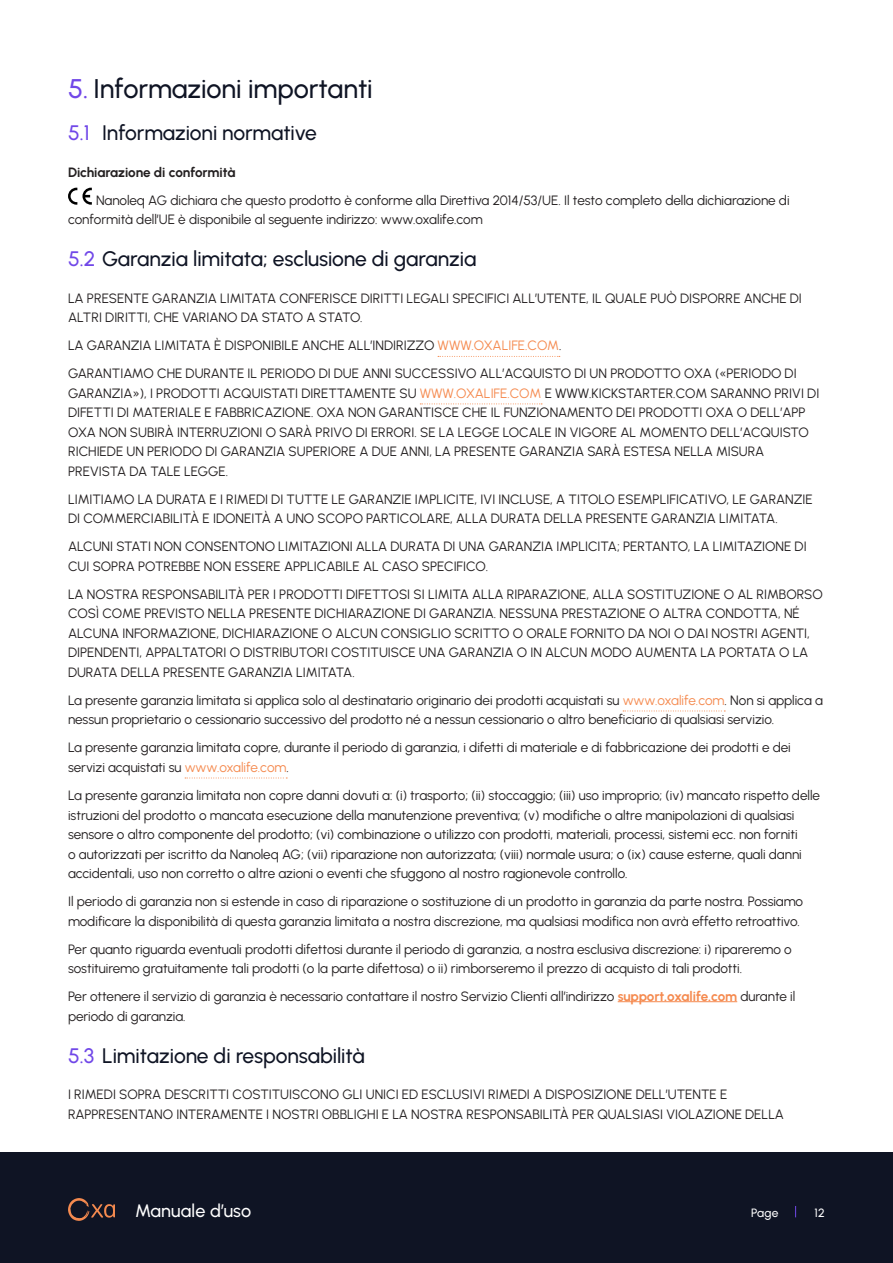
<style>
.page{position:relative;width:893px;height:1263px;background:#fff}
.page>*{position:absolute;margin:0;border:0;box-sizing:border-box;transform-origin:0 0}
.t1{font:500 27px "Urbanist";letter-spacing:-.005em;color:#0f1424}
.t2{font:500 21px "Urbanist";letter-spacing:-.005em;color:#0f1424}
.t3{font:500 18px "Urbanist";letter-spacing:.01em;color:#fff}
._03_Body{font:13.5px/19.5px "Urbanist";letter-spacing:-.005em;color:#231f20}
._03_Body_Bold{font:700 13.5px "Urbanist";letter-spacing:-.01em;color:#231f20}
.t4{font:500 12px "Urbanist";letter-spacing:.015em;color:#fff}
.s1{color:#7148e8}
.s2{color:#f58a4f}
.s3{font-weight:700;color:#f58a4f}
</style>
<div class="page">
<div style="left:0;top:1152px;width:893px;height:111px;background:#0f1424"></div>
<svg style="left:68px;top:1198px;width:47px;height:23px"></svg>
<svg style="left:438px;top:356px;width:122px;height:1px"></svg>
<svg style="left:420px;top:404px;width:122px;height:1px"></svg>
<svg style="left:623px;top:711px;width:102px;height:1px"></svg>
<svg style="left:185px;top:778px;width:102px;height:1px"></svg>
<hr style="left:618px;top:1001px;width:119px;height:1px;background:#f58a4f">
<svg style="left:68px;top:188px;width:24px;height:17px"></svg>
<p class="t1" style="left:68px;top:71px;width:306px"><span class="s1">5.</span> Informazioni importanti</p>
<p class="t2" style="left:68px;top:119px;width:250px"><span class="s1">5.1</span> Informazioni normative</p>
<p class="_03_Body_Bold" style="left:68px;top:163px;width:169px">Dichiarazione di conformità</p>
<p class="_03_Body" style="left:68px;top:190px;width:723px;text-indent:28px">Nanoleq AG dichiara che questo prodotto è conforme alla Direttiva 2014/53/UE. Il testo completo della dichiarazione di conformità dell’UE è disponibile al seguente indirizzo: www.oxalife.com</p>
<p class="t2" style="left:68px;top:245px;width:410px"><span class="s1">5.2</span> Garanzia limitata; esclusione di garanzia</p>
<p class="_03_Body" style="left:68px;top:288px;width:735px">LA PRESENTE GARANZIA LIMITATA CONFERISCE DIRITTI LEGALI SPECIFICI ALL’UTENTE, IL QUALE PUÒ DISPORRE ANCHE DI<br>ALTRI DIRITTI, CHE VARIANO DA STATO A STATO.</p>
<p class="_03_Body" style="left:68px;top:336px;width:495px">LA GARANZIA LIMITATA È DISPONIBILE ANCHE ALL’INDIRIZZO <span class="s2">WWW.OXALIFE.COM</span>.</p>
<p class="_03_Body" style="left:68px;top:364px;width:753px">GARANTIAMO CHE DURANTE IL PERIODO DI DUE ANNI SUCCESSIVO ALL’ACQUISTO DI UN PRODOTTO OXA («PERIODO DI GARANZIA»), I PRODOTTI ACQUISTATI DIRETTAMENTE SU <span class="s2">WWW.OXALIFE.COM</span> E WWW.KICKSTARTER.COM SARANNO PRIVI DI DIFETTI DI MATERIALE E FABBRICAZIONE. OXA NON GARANTISCE CHE IL FUNZIONAMENTO DEI PRODOTTI OXA O DELL’APP OXA NON SUBIRÀ INTERRUZIONI O SARÀ PRIVO DI ERRORI. SE LA LEGGE LOCALE IN VIGORE AL MOMENTO DELL’ACQUISTO RICHIEDE UN PERIODO DI GARANZIA SUPERIORE A DUE ANNI, LA PRESENTE GARANZIA SARÀ ESTESA NELLA MISURA PREVISTA DA TALE LEGGE.</p>
<p class="_03_Body" style="left:68px;top:489px;width:746px">LIMITIAMO LA DURATA E I RIMEDI DI TUTTE LE GARANZIE IMPLICITE, IVI INCLUSE, A TITOLO ESEMPLIFICATIVO, LE GARANZIE<br>DI COMMERCIABILITÀ E IDONEITÀ A UNO SCOPO PARTICOLARE, ALLA DURATA DELLA PRESENTE GARANZIA LIMITATA.</p>
<p class="_03_Body" style="left:68px;top:537px;width:740px">ALCUNI STATI NON CONSENTONO LIMITAZIONI ALLA DURATA DI UNA GARANZIA IMPLICITA; PERTANTO, LA LIMITAZIONE DI<br>CUI SOPRA POTREBBE NON ESSERE APPLICABILE AL CASO SPECIFICO.</p>
<p class="_03_Body" style="left:68px;top:584px;width:756px">LA NOSTRA RESPONSABILITÀ PER I PRODOTTI DIFETTOSI SI LIMITA ALLA RIPARAZIONE, ALLA SOSTITUZIONE O AL RIMBORSO COSÌ COME PREVISTO NELLA PRESENTE DICHIARAZIONE DI GARANZIA. NESSUNA PRESTAZIONE O ALTRA CONDOTTA, NÉ ALCUNA INFORMAZIONE, DICHIARAZIONE O ALCUN CONSIGLIO SCRITTO O ORALE FORNITO DA NOI O DAI NOSTRI AGENTI, DIPENDENTI, APPALTATORI O DISTRIBUTORI COSTITUISCE UNA GARANZIA O IN ALCUN MODO AUMENTA LA PORTATA O LA DURATA DELLA PRESENTE GARANZIA LIMITATA.</p>
<p class="_03_Body" style="left:68px;top:690px;width:756px">La presente garanzia limitata si applica solo al destinatario originario dei prodotti acquistati su <span class="s2">www.oxalife.com</span>. Non si applica a nessun proprietario o cessionario successivo del prodotto né a nessun cessionario o altro beneficiario di qualsiasi servizio.</p>
<p class="_03_Body" style="left:68px;top:738px;width:724px">La presente garanzia limitata copre, durante il periodo di garanzia, i difetti di materiale e di fabbricazione dei prodotti e dei servizi acquistati su <span class="s2">www.oxalife.com</span>.</p>
<p class="_03_Body" style="left:68px;top:785px;width:753px">La presente garanzia limitata non copre danni dovuti a: (i) trasporto; (ii) stoccaggio; (iii) uso improprio; (iv) mancato rispetto delle istruzioni del prodotto o mancata esecuzione della manutenzione preventiva; (v) modifiche o altre manipolazioni di qualsiasi sensore o altro componente del prodotto; (vi) combinazione o utilizzo con prodotti, materiali, processi, sistemi ecc. non forniti<br>o autorizzati per iscritto da Nanoleq AG; (vii) riparazione non autorizzata; (viii) normale usura; o (ix) cause esterne, quali danni accidentali, uso non corretto o altre azioni o eventi che sfuggono al nostro ragionevole controllo.</p>
<p class="_03_Body" style="left:68px;top:891px;width:737px">Il periodo di garanzia non si estende in caso di riparazione o sostituzione di un prodotto in garanzia da parte nostra. Possiamo modificare la disponibilità di questa garanzia limitata a nostra discrezione, ma qualsiasi modifica non avrà effetto retroattivo.</p>
<p class="_03_Body" style="left:68px;top:939px;width:725px">Per quanto riguarda eventuali prodotti difettosi durante il periodo di garanzia, a nostra esclusiva discrezione: i) ripareremo o sostituiremo gratuitamente tali prodotti (o la parte difettosa) o ii) rimborseremo il prezzo di acquisto di tali prodotti.</p>
<p class="_03_Body" style="left:68px;top:986px;width:729px">Per ottenere il servizio di garanzia è necessario contattare il nostro Servizio Clienti all’indirizzo <span class="s3">support.oxalife.com</span> durante il periodo di garanzia.</p>
<p class="t2" style="left:68px;top:1042px;width:298px"><span class="s1">5.3</span> Limitazione di responsabilità</p>
<p class="_03_Body" style="left:68px;top:1084px;width:717px">I RIMEDI SOPRA DESCRITTI COSTITUISCONO GLI UNICI ED ESCLUSIVI RIMEDI A DISPOSIZIONE DELL’UTENTE E<br>RAPPRESENTANO INTERAMENTE I NOSTRI OBBLIGHI E LA NOSTRA RESPONSABILITÀ PER QUALSIASI VIOLAZIONE DELLA</p>
<h3 class="t3" style="left:135px;top:1199px;width:118px">Manuale d’uso</h3>
<p class="t4" style="left:751px;top:1205px;width:29px">Page</p>
<p class="t4" style="left:815px;top:1205px;width:12px">12</p>
</div>
